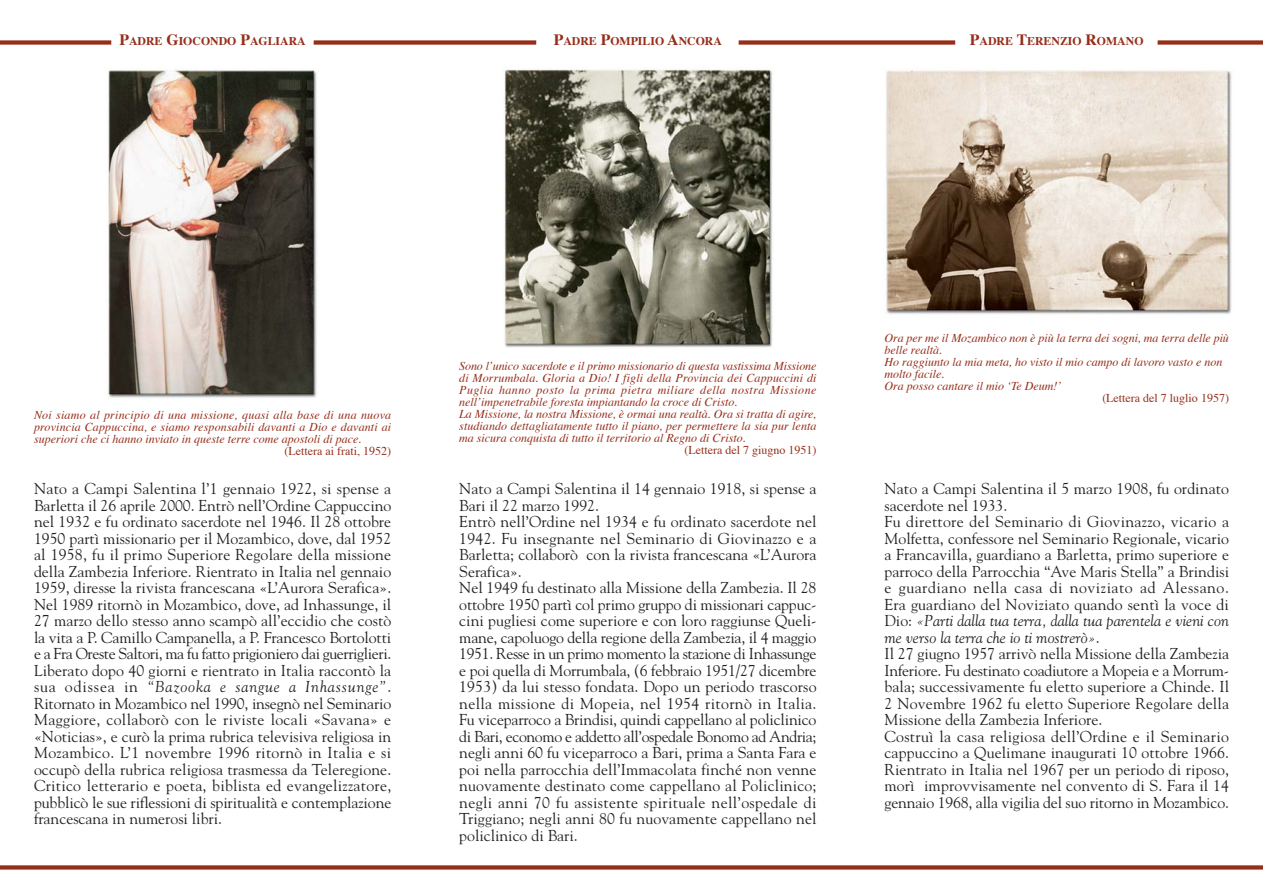
<style>
.page{position:relative;width:1263px;height:893px;background:#fff}
.page>*{position:absolute;margin:0;border:0;box-sizing:border-box;transform-origin:0 0}
.t1{font:15.75px/16.5px "Goudy";letter-spacing:.005em;color:#231f20}
.t2{font:italic 12px/12px "Times";color:#962e1a}
.t3{font:12px "Times";color:#962e1a}
.t4{font:700 11.85px "Times";color:#962e1a}
.s1{font-size:15.75px}
.s2{font-style:italic}
</style>
<div class="page">
<div style="left:1157px;top:40px;width:106px;height:5px;background:#962e1a"></div>
<div style="left:739px;top:40px;width:216px;height:5px;background:#962e1a"></div>
<div style="left:314px;top:40px;width:222px;height:5px;background:#962e1a"></div>
<div style="left:0;top:40px;width:111px;height:5px;background:#962e1a"></div>
<img style="left:502px;top:67px;width:272px;height:280px">
<img style="left:883px;top:70px;width:349px;height:245px">
<img style="left:105px;top:69px;width:212px;height:329px">
<div style="left:0;top:865px;width:1263px;height:5px;background:#962e1a"></div>
<p class="t4" style="left:119px;top:36px;width:188px"><span class="s1">P</span>ADRE <span class="s1">G</span>IOCONDO <span class="s1">P</span>AGLIARA</p>
<p class="t4" style="left:554px;top:36px;width:170px"><span class="s1">P</span>ADRE <span class="s1">P</span>OMPILIO <span class="s1">A</span>NCORA</p>
<p class="t4" style="left:970px;top:36px;width:175px"><span class="s1">P</span>ADRE <span class="s1">T</span>ERENZIO <span class="s1">R</span>OMANO</p>
<p class="t2" style="left:34px;top:410px;width:359px;text-align:justify">Noi siamo al principio di una missione, quasi alla base di una nuova provincia Cappuccina, e siamo responsabili davanti a Dio e davanti ai superiori che ci hanno inviato in queste terre come apostoli di pace.</p>
<p class="t3" style="left:285px;top:446px;width:108px">(Lettera ai frati, 1952)</p>
<p class="t1" style="left:34px;top:482px;width:359px;text-align:justify">Nato a Campi Salentina l’1 gennaio 1922, si spense a Barletta il 26 aprile 2000. Entrò nell’Ordine Cappuccino nel 1932 e fu ordinato sacerdote nel 1946. Il 28 ottobre 1950 partì missionario per il Mozambico, dove, dal 1952 al 1958, fu il primo Superiore Regolare della missione della Zambezia Inferiore. Rientrato in Italia nel gennaio 1959, diresse la rivista francescana «L’Aurora Serafica».<br>Nel 1989 ritornò in Mozambico, dove, ad Inhassunge, il 27 marzo dello stesso anno scampò all’eccidio che costò la vita a P. Camillo Campanella, a P. Francesco Bortolotti e a Fra Oreste Saltori, ma fu fatto prigioniero dai guerriglieri.<br>Liberato dopo 40 giorni e rientrato in Italia raccontò la sua odissea in <span class="s2">“Bazooka e sangue a Inhassunge”</span>.<br>Ritornato in Mozambico nel 1990, insegnò nel Seminario Maggiore, collaborò con le riviste locali «Savana» e «Noticias», e curò la prima rubrica televisiva religiosa in Mozambico. L’1 novembre 1996 ritornò in Italia e si occupò della rubrica religiosa trasmessa da Teleregione.<br>Critico letterario e poeta, biblista ed evangelizzatore, pubblicò le sue riflessioni di spiritualità e contemplazione francescana in numerosi libri.</p>
<p class="t2" style="left:459px;top:361px;width:359px">Sono l’unico sacerdote e il primo missionario di questa vastissima Missione di Morrumbala. Gloria a Dio! I figli della Provincia dei Cappuccini di Puglia hanno posto la prima pietra miliare della nostra Missione nell’impenetrabile foresta impiantando la croce di Cristo.<br>La Missione, la nostra Missione, è ormai una realtà. Ora si tratta di agire, studiando dettagliatamente tutto il piano, per permettere la sia pur lenta ma sicura conquista di tutto il territorio al Regno di Cristo.</p>
<p class="t3" style="left:684px;top:445px;width:133px">(Lettera del 7 giugno 1951)</p>
<p class="t1" style="left:459px;top:482px;width:359px">Nato a Campi Salentina il 14 gennaio 1918, si spense a Bari il 22 marzo 1992.<br>Entrò nell’Ordine nel 1934 e fu ordinato sacerdote nel 1942. Fu insegnante nel Seminario di Giovinazzo e a Barletta; collaborò con la rivista francescana «L’Aurora Serafica».<br>Nel 1949 fu destinato alla Missione della Zambezia. Il 28 ottobre 1950 partì col primo gruppo di missionari cappuc&shy;cini pugliesi come superiore e con loro raggiunse Queli&shy;mane, capoluogo della regione della Zambezia, il 4 maggio 1951. Resse in un primo momento la stazione di Inhassunge e poi quella di Morrumbala, (6 febbraio 1951/27 dicembre 1953) da lui stesso fondata. Dopo un periodo trascorso nella missione di Mopeia, nel 1954 ritornò in Italia.<br>Fu viceparroco a Brindisi, quindi cappellano al policlinico di Bari, economo e addetto all’ospedale Bonomo ad Andria; negli anni 60 fu viceparroco a Bari, prima a Santa Fara e poi nella parrocchia dell’Immacolata finché non venne nuovamente destinato come cappellano al Policlinico; negli anni 70 fu assistente spirituale nell’ospedale di Triggiano; negli anni 80 fu nuovamente cappellano nel policlinico di Bari.</p>
<p class="t2" style="left:884px;top:333px;width:346px">Ora per me il Mozambico non è più la terra dei sogni, ma terra delle più belle realtà.<br>Ho raggiunto la mia meta, ho visto il mio campo di lavoro vasto e non molto facile.<br>Ora posso cantare il mio ‘Te Deum!’</p>
<p class="t3" style="left:1102px;top:393px;width:128px">(Lettera del 7 luglio 1957)</p>
<p class="t1" style="left:884px;top:482px;width:346px">Nato a Campi Salentina il 5 marzo 1908, fu ordinato sacerdote nel 1933.<br>Fu direttore del Seminario di Giovinazzo, vicario a Molfetta, confessore nel Seminario Regionale, vicario a Francavilla, guardiano a Barletta, primo superiore e parroco della Parrocchia “Ave Maris Stella” a Brindisi e guardiano nella casa di noviziato ad Alessano.<br>Era guardiano del Noviziato quando sentì la voce di Dio: <span class="s2">«Parti dalla tua terra, dalla tua parentela e vieni con me verso la terra che io ti mostrerò»</span>.<br>Il 27 giugno 1957 arrivò nella Missione della Zambezia Inferiore. Fu destinato coadiutore a Mopeia e a Morrum&shy;bala; successivamente fu eletto superiore a Chinde. Il 2 Novembre 1962 fu eletto Superiore Regolare della Missione della Zambezia Inferiore.<br>Costruì la casa religiosa dell’Ordine e il Seminario cappuccino a Quelimane inaugurati 10 ottobre 1966.<br>Rientrato in Italia nel 1967 per un periodo di riposo, morì improvvisamente nel convento di S. Fara il 14 gennaio 1968, alla vigilia del suo ritorno in Mozambico.</p>
</div>
